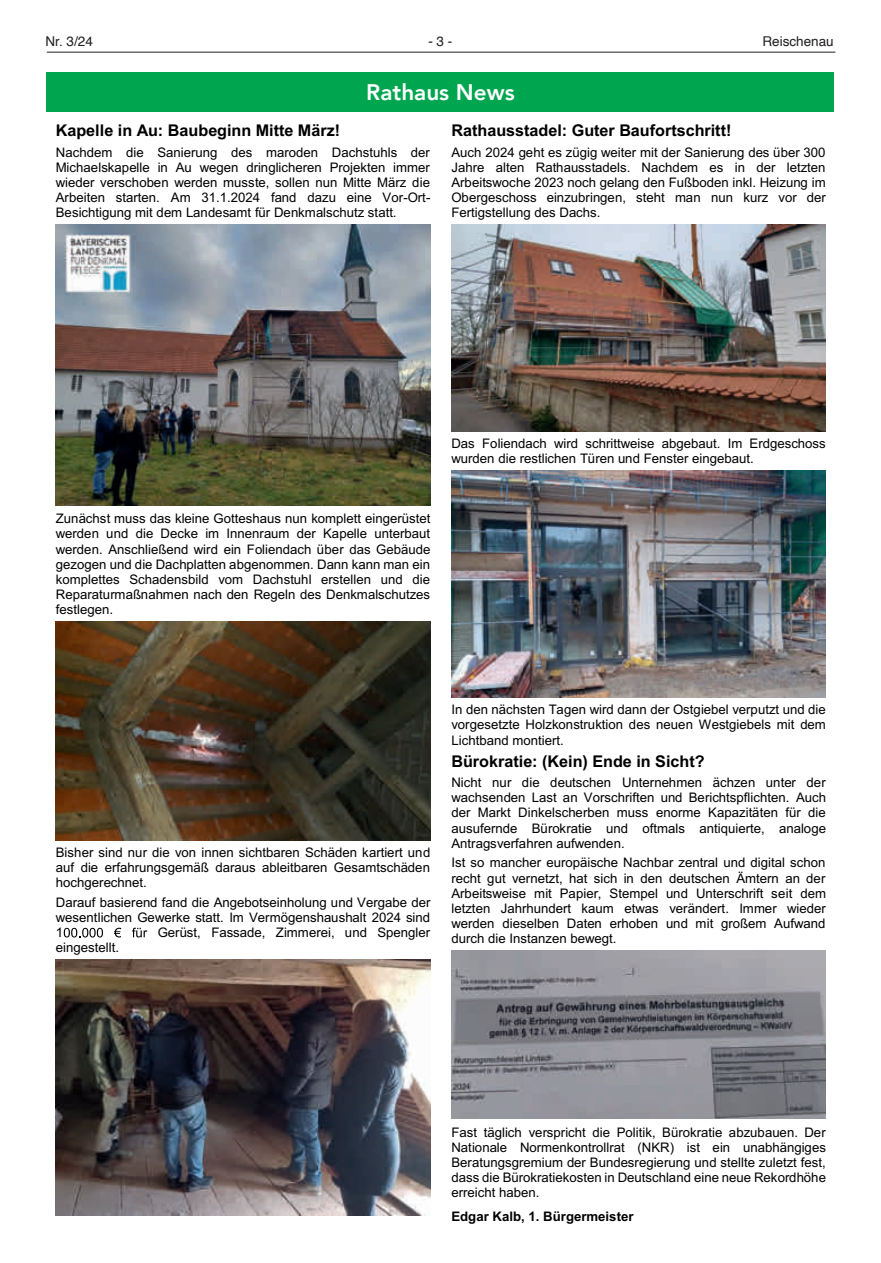
<style>
.page{position:relative;width:881px;height:1263px;background:#fff}
.page>*{position:absolute;margin:0;border:0;box-sizing:border-box;transform-origin:0 0}
.t1{font:800 22.5px "Avenir";color:#fff}
.t2{font:700 16.2px "Drlnsm Arial";color:#000}
.t3{font:13.5px "Helvetica";color:#231f20}
.t4{font:13.2px/15.1px "Vngxwk Arial";letter-spacing:.005em;color:#000;text-align:justify}
.t5{font:700 13.2px "Drlnsm Arial";color:#000}
</style>
<div class="page">
<hr style="left:47px;top:52px;width:788px;height:1px;background:#231f20">
<div style="left:47px;top:72px;width:786px;height:40px;background:#00a54f"></div>
<svg style="left:64px;top:928px;width:39px;height:9px"></svg>
<svg style="left:114px;top:928px;width:7px;height:9px"></svg>
<svg style="left:132px;top:928px;width:15px;height:9px"></svg>
<img style="left:56px;top:225px;width:374px;height:280px">
<img style="left:56px;top:621px;width:374px;height:219px">
<img style="left:56px;top:959px;width:374px;height:256px">
<img style="left:451px;top:225px;width:374px;height:206px">
<img style="left:451px;top:471px;width:374px;height:226px">
<img style="left:451px;top:950px;width:374px;height:169px">
<p class="t3" style="left:45px;top:31px;width:49px">Nr. 3/24</p>
<p class="t3" style="left:428px;top:31px;width:26px">- 3 -</p>
<p class="t3" style="left:762px;top:31px;width:73px">Reischenau</p>
<h1 class="t1" style="left:366px;top:74px;width:150px">Rathaus News</h1>
<p class="t2" style="left:56px;top:120px;width:286px">Kapelle in Au: Baubeginn Mitte März!</p>
<p class="t4" style="left:56px;top:145px;width:376px">Nachdem die Sanierung des maroden Dachstuhls der Michaelskapelle in Au wegen dringlicheren Projekten immer wieder verschoben werden musste, sollen nun Mitte März die Arbeiten starten. Am 31.1.2024 fand dazu eine Vor-Ort-Besichtigung mit dem Landesamt für Denkmalschutz statt.</p>
<p class="t2" style="left:451px;top:120px;width:281px">Rathausstadel: Guter Baufortschritt!</p>
<p class="t4" style="left:451px;top:145px;width:376px">Auch 2024 geht es zügig weiter mit der Sanierung des über 300<br>Jahre alten Rathausstadels. Nachdem es in der letzten Arbeitswoche 2023 noch gelang den Fußboden inkl. Heizung im Obergeschoss einzubringen, steht man nun kurz vor der Fertigstellung des Dachs.</p>
<p class="t4" style="left:56px;top:511px;width:376px">Zunächst muss das kleine Gotteshaus nun komplett eingerüstet werden und die Decke im Innenraum der Kapelle unterbaut werden. Anschließend wird ein Foliendach über das Gebäude gezogen und die Dachplatten abgenommen. Dann kann man ein komplettes Schadensbild vom Dachstuhl erstellen und die Reparaturmaßnahmen nach den Regeln des Denkmalschutzes festlegen.</p>
<p class="t4" style="left:451px;top:436px;width:376px">Das Foliendach wird schrittweise abgebaut. Im Erdgeschoss wurden die restlichen Türen und Fenster eingebaut.</p>
<p class="t4" style="left:56px;top:845px;width:376px">Bisher sind nur die von innen sichtbaren Schäden kartiert und auf die erfahrungsgemäß daraus ableitbaren Gesamtschäden hochgerechnet.</p>
<p class="t4" style="left:56px;top:895px;width:376px">Darauf basierend fand die Angebotseinholung und Vergabe der wesentlichen Gewerke statt. Im Vermögenshaushalt 2024 sind 1</p>
<p class="t4" style="left:158px;top:925px;width:274px">Gerüst, Fassade, Zimmerei, und Spengler</p>
<p class="t4" style="left:56px;top:940px;width:65px">eingestellt.</p>
<p class="t4" style="left:451px;top:702px;width:376px">In den nächsten Tagen wird dann der Ostgiebel verputzt und die vorgesetzte Holzkonstruktion des neuen Westgiebels mit dem Lichtband montiert.</p>
<p class="t2" style="left:451px;top:750px;width:255px">Bürokratie: (Kein) Ende in Sicht?</p>
<p class="t4" style="left:451px;top:775px;width:376px">Nicht nur die deutschen Unternehmen ächzen unter der wachsenden Last an Vorschriften und Berichtspflichten. Auch der Markt Dinkelscherben muss enorme Kapazitäten für die ausufernde Bürokratie und oftmals antiquierte, analoge Antragsverfahren aufwenden.</p>
<p class="t4" style="left:451px;top:855px;width:376px">Ist so mancher europäische Nachbar zentral und digital schon recht gut vernetzt, hat sich in den deutschen Ämtern an der Arbeitsweise mit Papier, Stempel und Unterschrift seit dem letzten Jahrhundert kaum etwas verändert. Immer wieder werden dieselben Daten erhoben und mit großem Aufwand durch die Instanzen bewegt.</p>
<p class="t4" style="left:451px;top:1124px;width:376px">Fast täglich verspricht die Politik, Bürokratie abzubauen. Der Nationale Normenkontrollrat (NKR) ist ein unabhängiges Beratungsgremium der Bundesregierung und stellte zuletzt fest, dass die Bürokratiekosten in Deutschland eine neue Rekordhöhe erreicht haben.</p>
<p class="t5" style="left:451px;top:1208px;width:183px">Edgar Kalb, 1. Bürgermeister</p>
</div>
